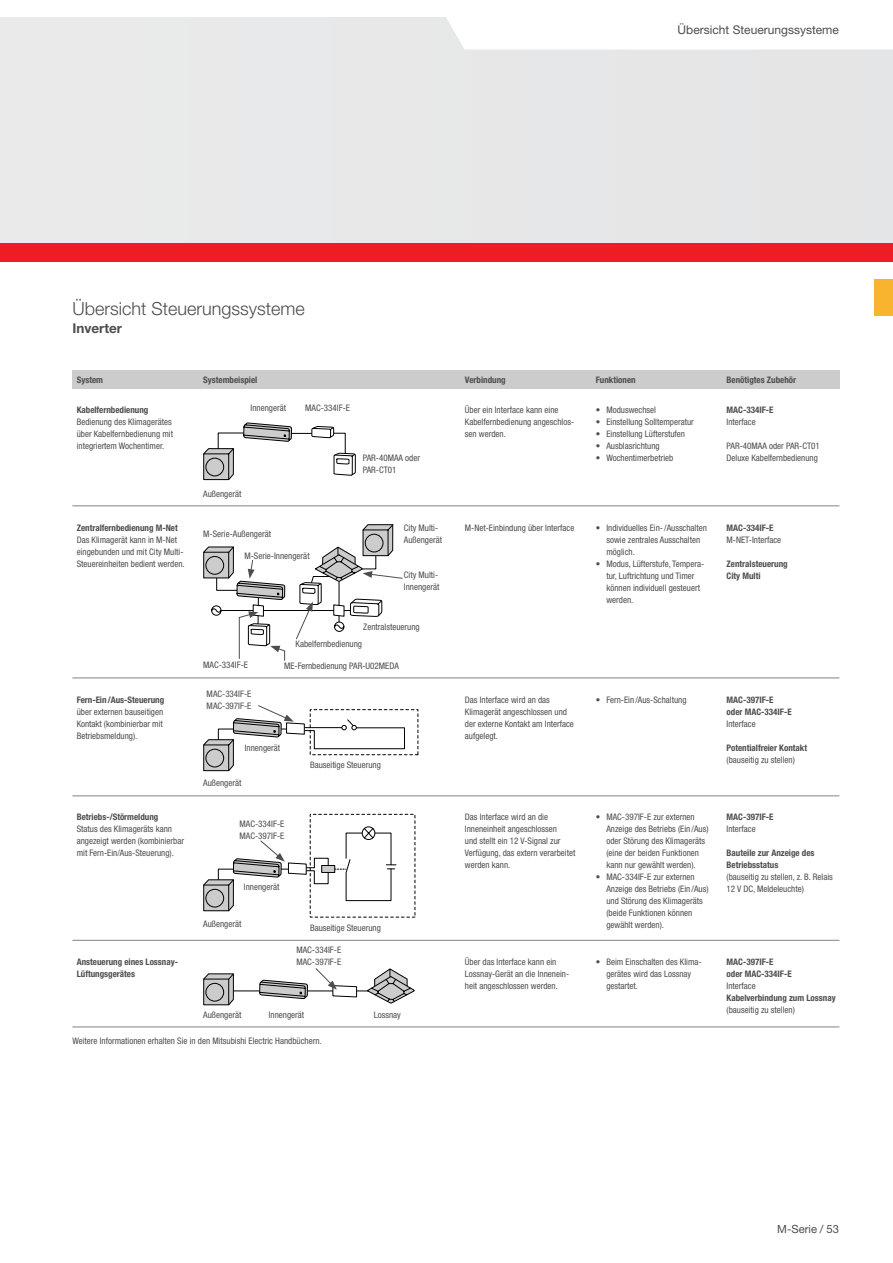
<style>
.page{position:relative;width:893px;height:1263px;background:#fff}
.page>*{position:absolute;margin:0;border:0;box-sizing:border-box;transform-origin:0 0}
.t1{font:300 18px "Helvetica Neue LT Pro";color:#4d4d4d}
.t2{font:700 13.5px "Helvetica Neue LT Pro";color:#4d4d4d}
.t3{font:12px "Helvetica Neue LT Pro";color:#4d4d4d}
.t4{font:11.25px "Helvetica Neue LT Pro";color:#4d4d4d}
.t5{font:condensed 9px/12px "Helvetica Neue LT Pro";color:#4d4d4d}
.t6{font:700 condensed 9px/12px "Helvetica Neue LT Pro";color:#4d4d4d}
</style>
<div class="page">
<div style="left:0;top:18px;width:893px;height:243px;background:#e8e8e9"></div>
<div style="left:0;top:243px;width:893px;height:18px;background:#ee1d23"></div>
<svg style="left:436px;top:17px;width:457px;height:33px;background:#fdfdfd"></svg>
<div style="left:875px;top:279px;width:18px;height:36px;background:#f8b42e"></div>
<div style="left:72px;top:371px;width:767px;height:18px;background:#ccc"></div>
<hr style="left:72px;top:505px;width:767px;height:1px;background:#828282">
<svg style="left:203px;top:423px;width:153px;height:58px"></svg>
<hr style="left:72px;top:677px;width:767px;height:1px;background:#828282">
<svg style="left:203px;top:524px;width:200px;height:137px"></svg>
<hr style="left:72px;top:795px;width:767px;height:1px;background:#828282">
<svg style="left:203px;top:705px;width:202px;height:66px"></svg>
<hr style="left:72px;top:940px;width:767px;height:1px;background:#828282">
<div style="left:322px;top:865px;width:13px;height:7px;background:#ccc"></div>
<div style="left:321px;top:865px;width:14px;height:8px;border:1px solid #000"></div>
<svg style="left:335px;top:826px;width:61px;height:75px"></svg>
<svg style="left:203px;top:840px;width:126px;height:77px"></svg>
<hr style="left:72px;top:1026px;width:767px;height:1px;background:#828282">
<hr style="left:227px;top:990px;width:151px;height:1px;background:#000">
<svg style="left:259px;top:979px;width:49px;height:21px"></svg>
<svg style="left:203px;top:973px;width:32px;height:32px"></svg>
<svg style="left:366px;top:968px;width:49px;height:36px"></svg>
<svg style="left:315px;top:968px;width:42px;height:30px"></svg>
<h1 class="t1" style="left:72px;top:298px;width:234px">Übersicht Steuerungssysteme</h1>
<h2 class="t2" style="left:72px;top:320px;width:51px">Inverter</h2>
<h3 class="t3" style="left:678px;top:23px;width:163px">Übersicht Steuerungssysteme</h3>
<p class="t6" style="left:77px;top:373px;width:28px">System</p>
<p class="t6" style="left:203px;top:373px;width:56px">Systembeispiel</p>
<p class="t6" style="left:465px;top:373px;width:42px">Verbindung</p>
<p class="t6" style="left:596px;top:373px;width:41px">Funktionen</p>
<p class="t6" style="left:727px;top:373px;width:71px">Benötigtes Zubehör</p>
<p class="t6" style="left:77px;top:404px;width:73px">Kabelfernbedienung</p>
<p class="t5" style="left:77px;top:416px;width:98px">Bedienung des Klimagerätes über Kabelfernbedienung mit integriertem Wochentimer.</p>
<p class="t5" style="left:251px;top:401px;width:37px">Innengerät</p>
<p class="t5" style="left:305px;top:401px;width:46px">MAC-334IF-E</p>
<p class="t5" style="left:465px;top:404px;width:111px">Über ein Interface kann eine<br>Kabelfernbedienung angeschlos&shy;sen werden.</p>
<p class="t6" style="left:727px;top:404px;width:48px">MAC-334IF-E</p>
<p class="t5" style="left:727px;top:416px;width:31px">Interface</p>
<p class="t5" style="left:727px;top:440px;width:95px">PAR-40MAA oder PAR-CT01<br>Deluxe Kabelfernbedienung</p>
<p class="t5" style="left:596px;top:404px;width:62px">• Moduswechsel</p>
<p class="t5" style="left:596px;top:416px;width:100px">• Einstellung Solltemperatur</p>
<p class="t5" style="left:596px;top:428px;width:91px">• Einstellung Lüfterstufen</p>
<p class="t5" style="left:596px;top:440px;width:65px">• Ausblasrichtung</p>
<p class="t5" style="left:596px;top:452px;width:79px">• Wochentimerbetrieb</p>
<p class="t5" style="left:363px;top:452px;width:59px">PAR-40MAA oder<br>PAR-CT01</p>
<p class="t6" style="left:77px;top:521px;width:103px">Zentralfernbedienung M-Net</p>
<p class="t5" style="left:77px;top:534px;width:110px">Das Klimagerät kann in M-Net eingebunden und mit City Multi-<br>Steuereinheiten bedient werden.</p>
<p class="t5" style="left:203px;top:487px;width:40px">Außengerät</p>
<p class="t5" style="left:203px;top:527px;width:69px">M-Serie-Außengerät</p>
<p class="t5" style="left:244px;top:549px;width:67px">M-Serie-Innengerät</p>
<p class="t5" style="left:404px;top:522px;width:40px">City Multi-<br>Außengerät</p>
<p class="t5" style="left:404px;top:569px;width:37px">City Multi-<br>Innengerät</p>
<p class="t5" style="left:363px;top:620px;width:58px">Zentralsteuerung</p>
<p class="t5" style="left:296px;top:637px;width:68px">Kabelfernbedienung</p>
<p class="t5" style="left:203px;top:659px;width:46px">MAC-334IF-E</p>
<p class="t5" style="left:284px;top:659px;width:116px">ME-Fernbedienung PAR-U02MEDA</p>
<p class="t5" style="left:465px;top:522px;width:111px">M-Net-Einbindung über Interface</p>
<p class="t5" style="left:606px;top:522px;width:102px;text-indent:-11px">• Individuelles Ein- /Ausschalten sowie zentrales Ausschalten möglich.</p>
<p class="t5" style="left:606px;top:558px;width:99px;text-indent:-11px">• Modus, Lüfterstufe, Tempera&shy;tur, Luftrichtung und Timer können individuell gesteuert werden.</p>
<p class="t6" style="left:727px;top:521px;width:48px">MAC-334IF-E</p>
<p class="t5" style="left:727px;top:534px;width:56px">M-NET-Interface</p>
<p class="t6" style="left:727px;top:557px;width:63px">Zentralsteuerung<br>City Multi</p>
<p class="t5" style="left:207px;top:688px;width:46px">MAC-334IF-E<br>MAC-397IF-E</p>
<p class="t6" style="left:77px;top:693px;width:89px">Fern-Ein /Aus-Steuerung</p>
<p class="t5" style="left:77px;top:705px;width:88px;text-align:justify">über externen bauseitigen Kontakt (kombinierbar mit Betriebsmeldung).</p>
<p class="t5" style="left:465px;top:694px;width:111px">Das Interface wird an das<br>Klimagerät angeschlossen und der externe Kontakt am Interface aufgelegt.</p>
<p class="t5" style="left:596px;top:694px;width:92px">• Fern-Ein /Aus-Schaltung</p>
<p class="t6" style="left:727px;top:693px;width:67px">MAC-397IF-E oder MAC-334IF-E</p>
<p class="t5" style="left:727px;top:718px;width:31px">Interface</p>
<p class="t6" style="left:727px;top:741px;width:82px">Potentialfreier Kontakt</p>
<p class="t5" style="left:727px;top:754px;width:70px">(bauseitig zu stellen)</p>
<p class="t5" style="left:245px;top:742px;width:37px">Innengerät</p>
<p class="t5" style="left:310px;top:759px;width:72px">Bauseitige Steuerung</p>
<p class="t5" style="left:203px;top:777px;width:40px">Außengerät</p>
<p class="t6" style="left:77px;top:811px;width:83px">Betriebs-/Störmeldung</p>
<p class="t5" style="left:77px;top:823px;width:109px">Status des Klimageräts kann angezeigt werden (kombinierbar mit Fern-Ein/Aus-Steuerung).</p>
<p class="t5" style="left:465px;top:811px;width:112px">Das Interface wird an die<br>Inneneinheit angeschlossen<br>und stellt ein 12 V-Signal zur<br>Verfügung, das extern verarbeitet werden kann.</p>
<p class="t5" style="left:606px;top:811px;width:104px;text-indent:-11px">• MAC-397IF-E zur externen<br>Anzeige des Betriebs (Ein /Aus) oder Störung des Klimageräts (eine der beiden Funktionen kann nur gewählt werden).</p>
<p class="t5" style="left:606px;top:871px;width:104px;text-indent:-11px">• MAC-334IF-E zur externen<br>Anzeige des Betriebs (Ein /Aus) und Störung des Klimageräts (beide Funktionen können gewählt werden).</p>
<p class="t5" style="left:240px;top:817px;width:46px">MAC-334IF-E<br>MAC-397IF-E</p>
<p class="t5" style="left:244px;top:881px;width:37px">Innengerät</p>
<p class="t5" style="left:203px;top:917px;width:40px">Außengerät</p>
<p class="t5" style="left:310px;top:922px;width:72px">Bauseitige Steuerung</p>
<p class="t6" style="left:727px;top:811px;width:48px">MAC-397IF-E</p>
<p class="t5" style="left:727px;top:823px;width:31px">Interface</p>
<p class="t6" style="left:727px;top:847px;width:89px">Bauteile zur Anzeige des<br>Betriebsstatus</p>
<p class="t5" style="left:727px;top:871px;width:108px">(bauseitig zu stellen, z. B. Relais<br>12 V DC, Meldeleuchte)</p>
<p class="t5" style="left:296px;top:944px;width:46px">MAC-334IF-E<br>MAC-397IF-E</p>
<p class="t6" style="left:77px;top:956px;width:103px">Ansteuerung eines Lossnay-<br>Lüftungsgerätes</p>
<p class="t5" style="left:465px;top:956px;width:106px">Über das Interface kann ein<br>Lossnay-Gerät an die Innenein&shy;heit angeschlossen werden.</p>
<p class="t5" style="left:606px;top:956px;width:97px;text-indent:-11px">• Beim Einschalten des Klima&shy;gerätes wird das Lossnay gestartet.</p>
<p class="t6" style="left:727px;top:955px;width:67px">MAC-397IF-E oder MAC-334IF-E</p>
<p class="t5" style="left:727px;top:980px;width:31px">Interface</p>
<p class="t6" style="left:727px;top:991px;width:111px">Kabelverbindung zum Lossnay</p>
<p class="t5" style="left:727px;top:1004px;width:70px">(bauseitig zu stellen)</p>
<p class="t5" style="left:203px;top:1008px;width:40px">Außengerät</p>
<p class="t5" style="left:269px;top:1008px;width:37px">Innengerät</p>
<p class="t5" style="left:374px;top:1008px;width:29px">Lossnay</p>
<p class="t5" style="left:72px;top:1034px;width:251px">Weitere Informationen erhalten Sie in den Mitsubishi Electric Handbüchern.</p>
<p class="t4" style="left:777px;top:1222px;width:63px">M-Serie / 53</p>
</div>
